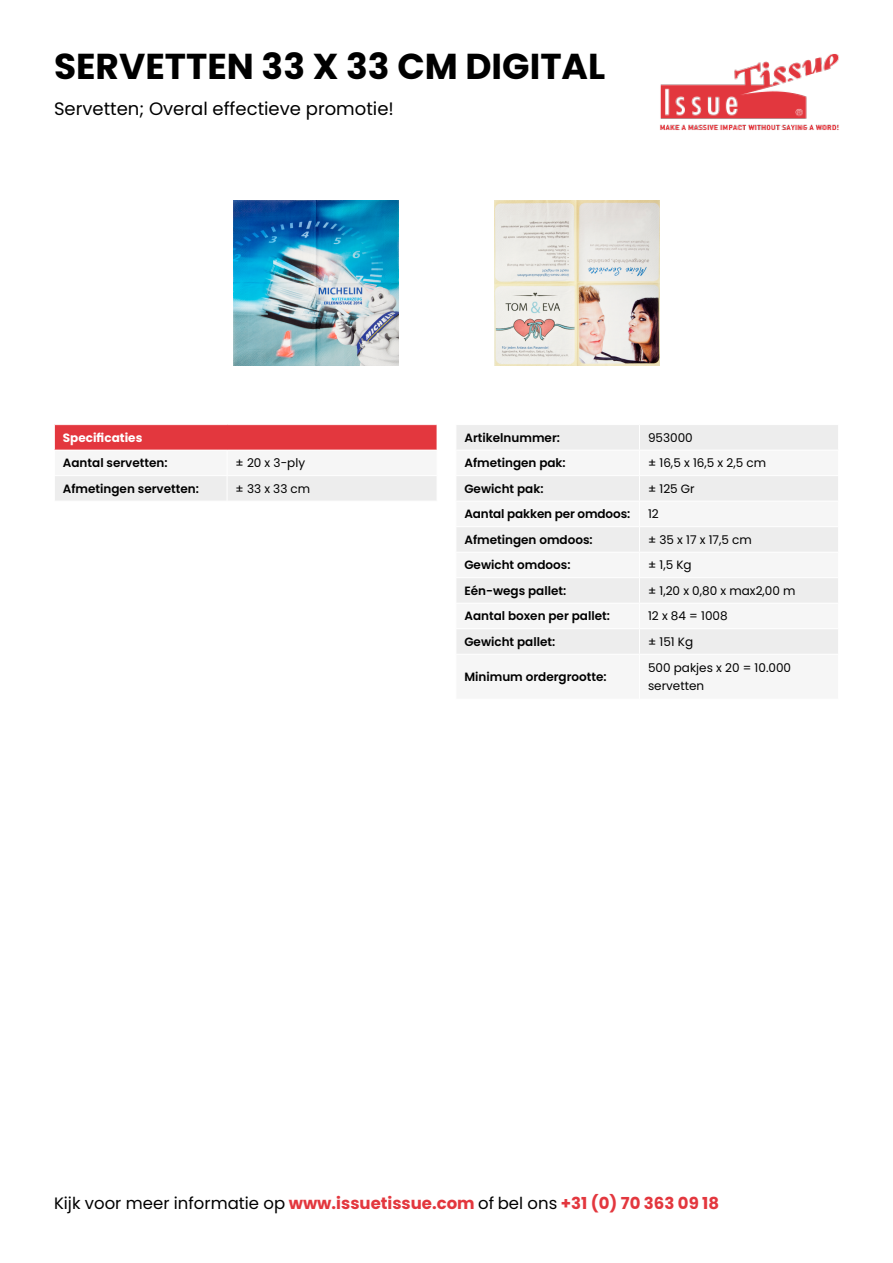
<style>
.page{position:relative;width:893px;height:1263px;background:#fff}
.page>*{position:absolute;margin:0;border:0;box-sizing:border-box;transform-origin:0 0}
.t1{font:700 36px "Poppins";color:#000}
.t2{font:18px "Poppins";color:#000}
.t3{font:700 16.5px "Poppins";color:#e3373e}
.t4{font:600 12px "Poppins";color:#000}
.t5{font:12px/18px "Poppins";color:#000}
.t6{font:700 12px "Poppins";color:#fff}
.s1{font-weight:400;color:#000}
</style>
<div class="page">
<svg style="left:54px;top:425px;width:383px;height:76px"></svg>
<div style="left:456px;top:425px;width:382px;height:25px;background:#ededed"></div>
<svg style="left:456px;top:476px;width:382px;height:178px;fill:#ededed"></svg>
<hr style="left:455px;top:501px;width:184px;height:1px;background:#fff">
<hr style="left:639px;top:501px;width:200px;height:1px;background:#fff">
<hr style="left:455px;top:526px;width:184px;height:1px;background:#fff">
<hr style="left:639px;top:526px;width:200px;height:1px;background:#fff">
<hr style="left:455px;top:552px;width:184px;height:1px;background:#fff">
<hr style="left:639px;top:552px;width:200px;height:1px;background:#fff">
<hr style="left:455px;top:577px;width:184px;height:1px;background:#fff">
<hr style="left:639px;top:577px;width:200px;height:1px;background:#fff">
<hr style="left:455px;top:603px;width:184px;height:1px;background:#fff">
<hr style="left:639px;top:603px;width:200px;height:1px;background:#fff">
<hr style="left:455px;top:628px;width:184px;height:1px;background:#fff">
<hr style="left:639px;top:628px;width:200px;height:1px;background:#fff">
<svg style="left:639px;top:425px;width:1px;height:229px"></svg>
<img style="left:233px;top:200px;width:165px;height:166px">
<img style="left:495px;top:200px;width:165px;height:166px">
<img style="left:660px;top:54px;width:179px;height:76px">
<h1 class="t1" style="left:54px;top:46px;width:553px">SERVETTEN 33 X 33 CM DIGITAL</h1>
<h2 class="t2" style="left:54px;top:98px;width:341px">Servetten; Overal effectieve promotie!</h2>
<p class="t6" style="left:63px;top:430px;width:81px">Specificaties</p>
<p class="t4" style="left:63px;top:456px;width:106px">Aantal servetten:</p>
<p class="t5" style="left:236px;top:454px;width:71px">± 20 x 3-ply</p>
<p class="t4" style="left:63px;top:481px;width:138px">Afmetingen servetten:</p>
<p class="t5" style="left:236px;top:479px;width:76px">± 33 x 33 cm</p>
<p class="t4" style="left:464px;top:430px;width:97px">Artikelnummer:</p>
<p class="t5" style="left:648px;top:428px;width:46px">953000</p>
<p class="t4" style="left:464px;top:456px;width:103px">Afmetingen pak:</p>
<p class="t5" style="left:648px;top:454px;width:120px">± 16,5 x 16,5 x 2,5 cm</p>
<p class="t4" style="left:464px;top:481px;width:81px">Gewicht pak:</p>
<p class="t5" style="left:648px;top:479px;width:48px">± 125 Gr</p>
<p class="t4" style="left:464px;top:507px;width:167px">Aantal pakken per omdoos:</p>
<p class="t5" style="left:648px;top:505px;width:12px">12</p>
<p class="t4" style="left:464px;top:532px;width:130px">Afmetingen omdoos:</p>
<p class="t5" style="left:648px;top:530px;width:105px">± 35 x 17 x 17,5 cm</p>
<p class="t4" style="left:464px;top:558px;width:108px">Gewicht omdoos:</p>
<p class="t5" style="left:648px;top:556px;width:45px">± 1,5 Kg</p>
<p class="t4" style="left:464px;top:583px;width:103px">Eén-wegs pallet:</p>
<p class="t5" style="left:648px;top:581px;width:149px">± 1,20 x 0,80 x max2,00 m</p>
<p class="t4" style="left:464px;top:609px;width:147px">Aantal boxen per pallet:</p>
<p class="t5" style="left:648px;top:607px;width:81px">12 x 84 = 1008</p>
<p class="t4" style="left:464px;top:634px;width:92px">Gewicht pallet:</p>
<p class="t5" style="left:648px;top:632px;width:47px">± 151 Kg</p>
<p class="t4" style="left:464px;top:670px;width:144px">Minimum ordergrootte:</p>
<p class="t5" style="left:648px;top:659px;width:145px">500 pakjes x 20 = 10.000 servetten</p>
<h3 class="t3" style="left:54px;top:1193px;width:667px"><span class="s1">Kijk voor meer informatie op</span> www.issuetissue.com <span class="s1">of bel ons</span> +31 (0) 70 363 09 18</h3>
</div>
